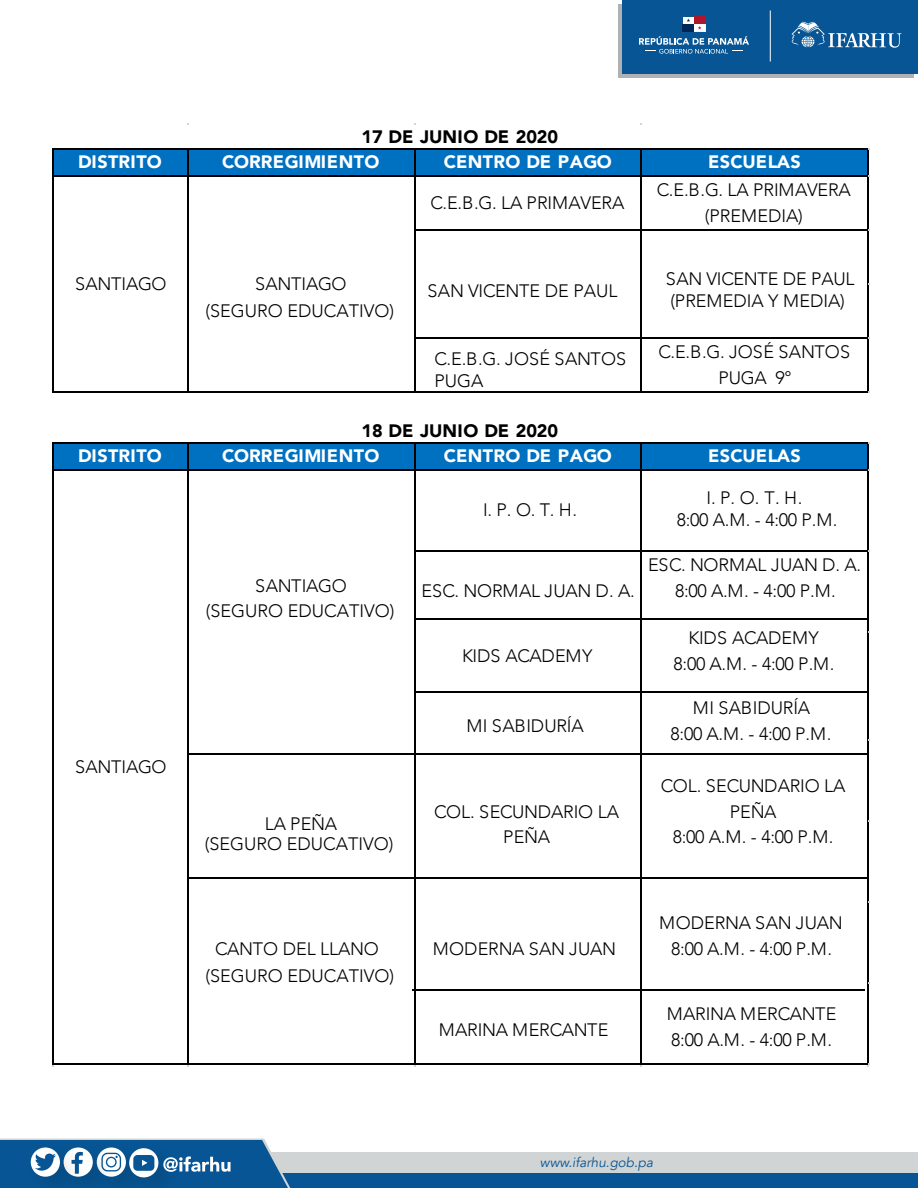
<style>
.page{position:relative;width:918px;height:1188px;background:#fff}
.page>*{position:absolute;margin:0;border:0;box-sizing:border-box;transform-origin:0 0}
.t1{font:300 18px/25.5px "Avenir";letter-spacing:-.01em;color:#000;text-align:center}
.t2{font:900 18px "Avenir";letter-spacing:.01em;color:#fff}
.t3{font:900 18px "Avenir";letter-spacing:-.01em;color:#000}
.t4{font:italic 13.5px "Avenir";color:#075594}
</style>
<div class="page">
<div style="left:618px;top:4px;width:296px;height:74px;background:#aeb2b5"></div>
<div style="left:0;top:1152px;width:918px;height:36px;background:#d1d4d4"></div>
<div style="left:0;top:1173px;width:918px;height:15px;background:#075594"></div>
<div style="left:622px;top:0;width:296px;height:74px;background:#075594"></div>
<svg style="left:0;top:1138px;width:290px;height:50px"></svg>
<svg style="left:639px;top:16px;width:110px;height:38px"></svg>
<svg style="left:791px;top:22px;width:110px;height:26px"></svg>
<hr style="left:770px;top:10px;width:1px;height:52px;background:#fff">
<div style="left:52px;top:148px;width:816px;height:29px;background:#0070c0"></div>
<div style="left:52px;top:442px;width:816px;height:29px;background:#0070c0"></div>
<hr style="left:54px;top:148px;width:814px;height:2px;background:#000">
<hr style="left:54px;top:176px;width:814px;height:1px;background:#000">
<hr style="left:416px;top:230px;width:452px;height:1px;background:#000">
<hr style="left:414px;top:338px;width:454px;height:1px;background:#000">
<hr style="left:52px;top:148px;width:2px;height:245px;background:#000">
<hr style="left:188px;top:150px;width:1px;height:243px;background:#000">
<hr style="left:414px;top:150px;width:2px;height:243px;background:#000">
<hr style="left:640px;top:150px;width:2px;height:243px;background:#000">
<hr style="left:54px;top:392px;width:814px;height:1px;background:#000">
<hr style="left:867px;top:150px;width:1px;height:243px;background:#000">
<hr style="left:54px;top:442px;width:814px;height:2px;background:#000">
<hr style="left:54px;top:470px;width:814px;height:1px;background:#000">
<hr style="left:416px;top:550px;width:452px;height:2px;background:#000">
<hr style="left:189px;top:754px;width:679px;height:1px;background:#000">
<hr style="left:188px;top:878px;width:680px;height:1px;background:#000">
<hr style="left:416px;top:692px;width:452px;height:1px;background:#000">
<hr style="left:412px;top:989px;width:453px;height:2px;background:#000">
<hr style="left:52px;top:442px;width:2px;height:623px;background:#000">
<hr style="left:188px;top:444px;width:1px;height:621px;background:#000">
<hr style="left:414px;top:444px;width:2px;height:621px;background:#000">
<hr style="left:640px;top:444px;width:2px;height:621px;background:#000">
<hr style="left:54px;top:1064px;width:814px;height:1px;background:#000">
<hr style="left:867px;top:444px;width:1px;height:621px;background:#000">
<hr style="left:416px;top:618px;width:452px;height:2px;background:#000">
<p class="t3" style="left:361px;top:121px;width:198px">17 DE JUNIO DE 2020</p>
<p class="t2" style="left:78px;top:146px;width:85px">DISTRITO</p>
<p class="t2" style="left:222px;top:146px;width:159px">CORREGIMIENTO</p>
<p class="t2" style="left:444px;top:146px;width:169px">CENTRO DE PAGO</p>
<p class="t2" style="left:708px;top:146px;width:94px">ESCUELAS</p>
<p class="t1" style="left:430px;top:190px;width:195px">C.E.B.G. LA PRIMAVERA</p>
<p class="t1" style="left:657px;top:178px;width:195px">C.E.B.G. LA PRIMAVERA (PREMEDIA)</p>
<p class="t1" style="left:75px;top:271px;width:93px">SANTIAGO</p>
<p class="t1" style="left:255px;top:271px;width:93px">SANTIAGO</p>
<p class="t1" style="left:206px;top:298px;width:190px">(SEGURO EDUCATIVO)</p>
<p class="t1" style="left:428px;top:278px;width:192px">SAN VICENTE DE PAUL</p>
<p class="t1" style="left:435px;top:348px;width:193px;line-height:21.6px;text-align:left">C.E.B.G. JOSÉ SANTOS<br>PUGA</p>
<p class="t3" style="left:361px;top:415px;width:198px">18 DE JUNIO DE 2020</p>
<p class="t1" style="left:666px;top:268px;width:190px;line-height:21.6px;text-align:left">SAN VICENTE DE PAUL (PREMEDIA Y MEDIA)</p>
<p class="t1" style="left:658px;top:340px;width:193px">C.E.B.G. JOSÉ SANTOS<br>PUGA 9°</p>
<p class="t2" style="left:78px;top:440px;width:85px">DISTRITO</p>
<p class="t2" style="left:222px;top:440px;width:159px">CORREGIMIENTO</p>
<p class="t2" style="left:444px;top:440px;width:169px">CENTRO DE PAGO</p>
<p class="t2" style="left:708px;top:440px;width:94px">ESCUELAS</p>
<p class="t1" style="left:75px;top:754px;width:93px">SANTIAGO</p>
<p class="t1" style="left:255px;top:573px;width:93px">SANTIAGO</p>
<p class="t1" style="left:206px;top:598px;width:190px">(SEGURO EDUCATIVO)</p>
<p class="t1" style="left:483px;top:497px;width:96px">I. P. O. T. H.</p>
<p class="t1" style="left:422px;top:578px;width:215px">ESC. NORMAL JUAN D. A.</p>
<p class="t1" style="left:462px;top:643px;width:132px">KIDS ACADEMY</p>
<p class="t1" style="left:467px;top:713px;width:119px">MI SABIDURÍA</p>
<p class="t1" style="left:265px;top:811px;width:74px">LA PEÑA</p>
<p class="t1" style="left:434px;top:799px;width:186px">COL. SECUNDARIO LA<br>PEÑA</p>
<p class="t1" style="left:205px;top:832px;width:190px">(SEGURO EDUCATIVO)</p>
<p class="t1" style="left:677px;top:486px;width:162px;line-height:22.5px">I. P. O. T. H.<br>8:00 A.M. - 4:00 P.M.</p>
<p class="t1" style="left:648px;top:553px;width:215px">ESC. NORMAL JUAN D. A.<br>8:00 A.M. - 4:00 P.M.</p>
<p class="t1" style="left:674px;top:625px;width:162px">KIDS ACADEMY<br>8:00 A.M. - 4:00 P.M.</p>
<p class="t1" style="left:670px;top:695px;width:162px">MI SABIDURÍA<br>8:00 A.M. - 4:00 P.M.</p>
<p class="t1" style="left:661px;top:773px;width:186px">COL. SECUNDARIO LA<br>PEÑA<br>8:00 A.M. - 4:00 P.M.</p>
<p class="t1" style="left:215px;top:936px;width:165px">CANTO DEL LLANO</p>
<p class="t1" style="left:206px;top:964px;width:190px">(SEGURO EDUCATIVO)</p>
<p class="t1" style="left:433px;top:936px;width:185px">MODERNA SAN JUAN</p>
<p class="t1" style="left:439px;top:1017px;width:171px">MARINA MERCANTE</p>
<p class="t1" style="left:659px;top:910px;width:185px">MODERNA SAN JUAN<br>8:00 A.M. - 4:00 P.M.</p>
<p class="t1" style="left:667px;top:1001px;width:171px;text-align:left">MARINA MERCANTE<br>8:00 A.M. - 4:00 P.M.</p>
<p class="t4" style="left:540px;top:1154px;width:115px">www.ifarhu.gob.pa</p>
</div>
